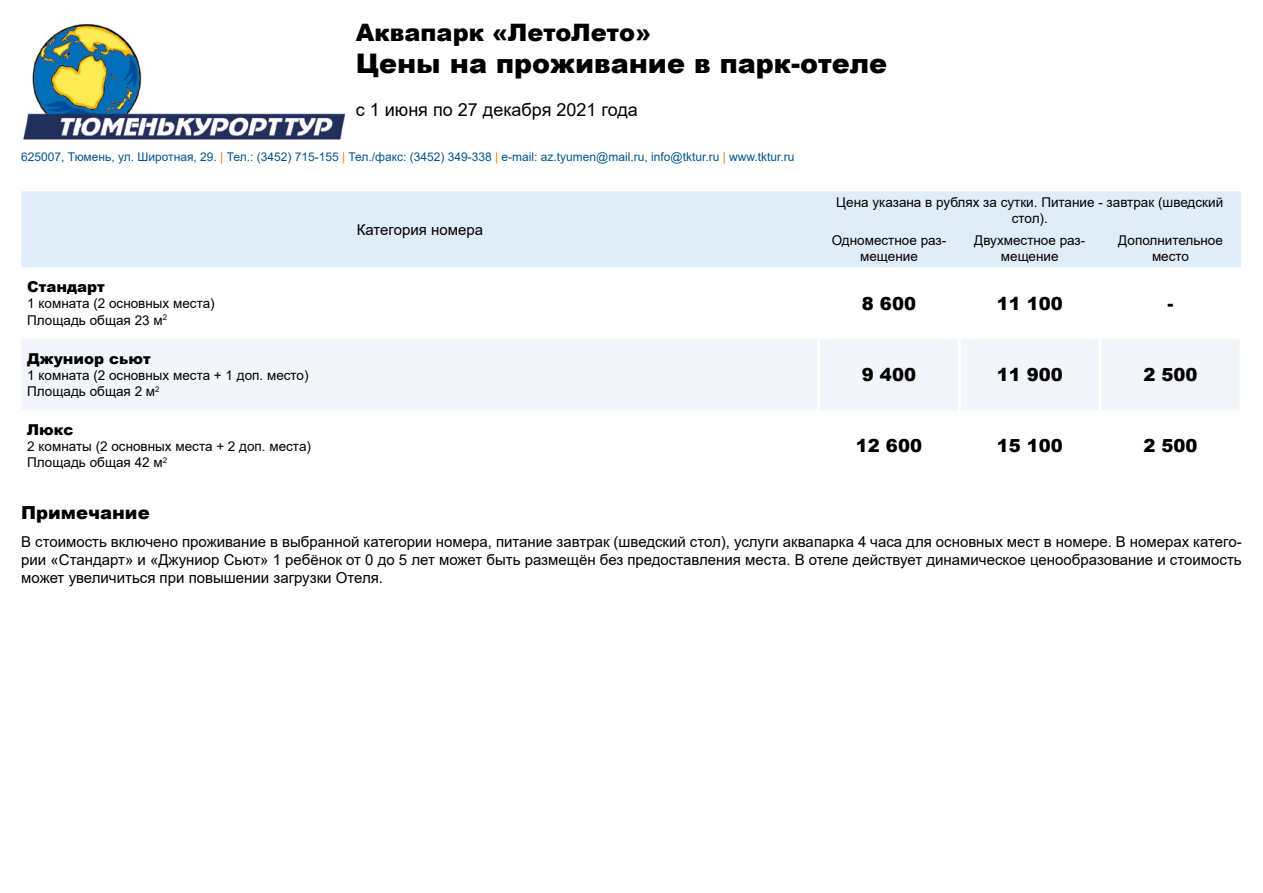
<style>
.page{position:relative;width:1263px;height:893px;background:#fff}
.page>*{position:absolute;margin:0;border:0;box-sizing:border-box;transform-origin:0 0}
.t1{font:900 27px "Arial";color:#000}
.t2{font:900 24px "Arial";color:#000}
.t3{font:900 18px "Arial";color:#000}
.t4{font:18px "Arial";color:#000}
.t5{font:15px/18px "Arial";color:#000;text-align:justify}
.t6{font:900 15px "Arial";color:#000}
.t7{font:13.5px/16.2px "Arial";color:#000;text-align:center}
.t8{font:12px "Arial";color:#00558d}
.s1{color:#ef7d00}
</style>
<div class="page">
<div style="left:21px;top:191px;width:1220px;height:76px;background:#dfedf9"></div>
<div style="left:22px;top:339px;width:1217px;height:71px;background:#f2f5fa"></div>
<hr style="left:817px;top:339px;width:3px;height:71px;background:#fff">
<hr style="left:958px;top:339px;width:3px;height:71px;background:#fff">
<hr style="left:1099px;top:339px;width:3px;height:71px;background:#fff">
<img style="left:23px;top:24px;width:323px;height:116px">
<h2 class="t2" style="left:356px;top:15px;width:297px">Аквапарк «ЛетоЛето»</h2>
<h1 class="t1" style="left:356px;top:44px;width:533px">Цены на проживание в парк-отеле</h1>
<p class="t4" style="left:356px;top:97px;width:284px">с 1 июня по 27 декабря 2021 года</p>
<p class="t8" style="left:21px;top:148px;width:775px">625007, Тюмень, ул. Широтная, 29. <span class="s1">|</span> Тел.: (3452) 715-155 <span class="s1">|</span> Тел./факс: (3452) 349-338 <span class="s1">|</span> e-mail: az.tyumen@mail.ru, info@tktur.ru <span class="s1">|</span> www.tktur.ru</p>
<p class="t5" style="left:357px;top:220px;width:128px">Категория номера</p>
<p class="t7" style="left:836px;top:194px;width:388px">Цена указана в рублях за сутки. Питание - завтрак (шведский стол).</p>
<p class="t7" style="left:832px;top:232px;width:116px">Одноместное раз&shy;мещение</p>
<p class="t7" style="left:974px;top:232px;width:113px">Двухместное раз&shy;мещение</p>
<p class="t7" style="left:1118px;top:232px;width:106px">Дополнительное место</p>
<p class="t6" style="left:27px;top:276px;width:79px">Стандарт</p>
<p class="t7" style="left:27px;top:296px;width:189px;text-align:left">1 комната (2 основных места)<br>Площадь общая 23 м<sup>2</sup></p>
<p class="t3" style="left:862px;top:290px;width:56px">8 600</p>
<p class="t3" style="left:997px;top:290px;width:68px">11 100</p>
<p class="t3" style="left:1167px;top:290px;width:7px">-</p>
<p class="t6" style="left:27px;top:347px;width:125px">Джуниор сьют</p>
<p class="t7" style="left:27px;top:367px;width:283px;text-align:left">1 комната (2 основных места + 1 доп. место)<br>Площадь общая 2 м<sup>2</sup></p>
<p class="t3" style="left:862px;top:361px;width:56px">9 400</p>
<p class="t3" style="left:997px;top:361px;width:68px">11 900</p>
<p class="t3" style="left:1143px;top:361px;width:56px">2 500</p>
<p class="t6" style="left:27px;top:419px;width:48px">Люкс</p>
<p class="t7" style="left:27px;top:438px;width:285px;text-align:left">2 комнаты (2 основных места + 2 доп. места)<br>Площадь общая 42 м<sup>2</sup></p>
<p class="t3" style="left:856px;top:433px;width:68px">12 600</p>
<p class="t3" style="left:997px;top:433px;width:68px">15 100</p>
<p class="t3" style="left:1143px;top:433px;width:56px">2 500</p>
<p class="t3" style="left:21px;top:499px;width:130px">Примечание</p>
<p class="t5" style="left:21px;top:533px;width:1222px">В стоимость включено проживание в выбранной категории номера, питание завтрак (шведский стол), услуги аквапарка 4 часа для основных мест в номере. В номерах катего&shy;рии «Стандарт» и «Джуниор Сьют» 1 ребёнок от 0 до 5 лет может быть размещён без предоставления места. В отеле действует динамическое ценообразование и стоимость может увеличиться при повышении загрузки Отеля.</p>
</div>
